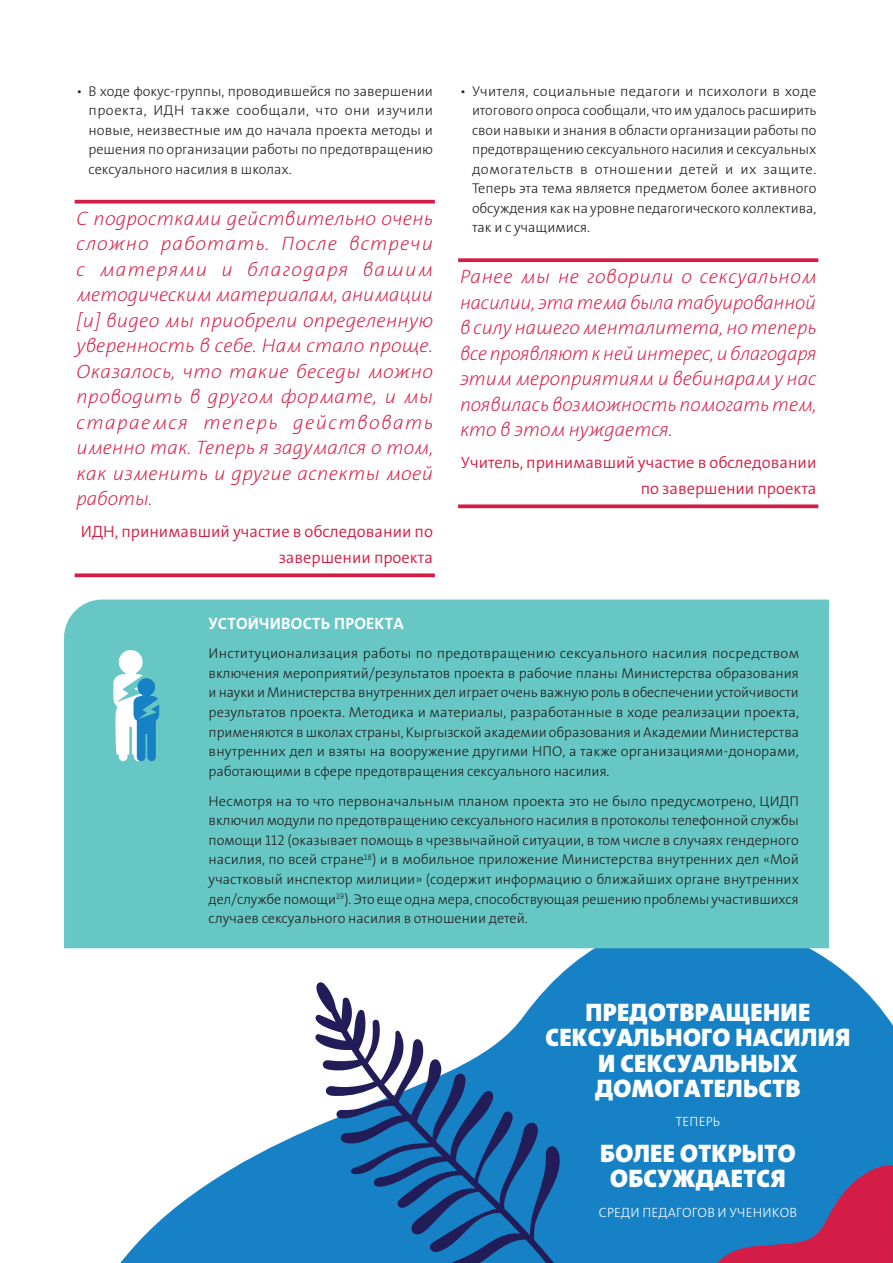
<style>
.page{position:relative;width:893px;height:1263px;background:#fff}
.page>*{position:absolute;margin:0;border:0;box-sizing:border-box;transform-origin:0 0}
.t1{font:25.5px/25.5px "Grundfos The Sans OT 9 BL";letter-spacing:.015em;color:#fff;text-align:center}
.t2{font:19.5px/25.5px "Grundfos The Sans OT 2 XL Italic";color:#d41d46;text-align:justify}
.t3{font:16.5px/25.5px "Grundfos The Sans OT 4 SL";color:#d41d46;text-align:right}
.t4{font:16.5px "Grundfos The Sans OT 7 B";letter-spacing:.015em;color:#fff}
.t5{font:14.25px/19.6px "Grundfos The Sans OT 3 L";color:#231f20;text-align:justify}
.t6{font:13.5px "Grundfos The Sans OT 3 L";letter-spacing:.015em;color:#fff}
</style>
<div class="page">
<svg style="left:120px;top:957px;width:773px;height:306px;fill:#1681c4"></svg>
<svg style="left:314px;top:980px;width:314px;height:283px;fill:#1681c4"></svg>
<svg style="left:590px;top:1163px;width:303px;height:100px;background:#4468a5"></svg>
<svg style="left:77px;top:200px;width:356px;height:4px"></svg>
<svg style="left:77px;top:573px;width:356px;height:4px"></svg>
<svg style="left:460px;top:258px;width:356px;height:4px"></svg>
<svg style="left:460px;top:504px;width:356px;height:4px"></svg>
<div style="left:64px;top:599px;width:765px;height:358px;background:#66c7c5"></div>
<svg style="left:113px;top:650px;width:48px;height:111px"></svg>
<p class="t5" style="left:89px;top:81px;width:346px;text-indent:-12px">• В ходе фокус-группы, проводившейся по завершении проекта, ИДН также сообщали, что они изучили новые, неизвестные им до начала проекта методы и решения по организации работы по предотвращению сексуального насилия в школах.</p>
<p class="t2" style="left:77px;top:206px;width:358px">С подростками действительно очень сложно работать. После встречи с матерями и благодаря вашим методическим материалам, анимации [и] видео мы приобрели определенную уверенность в себе. Нам стало проще.<br>Оказалось, что такие беседы можно проводить в другом формате, и мы стараемся теперь действовать именно так. Теперь я задумался о том, как изменить и другие аспекты моей работы.</p>
<p class="t3" style="left:81px;top:519px;width:354px">ИДН, принимавший участие в обследовании по завершении проекта</p>
<p class="t5" style="left:472px;top:81px;width:346px;text-indent:-12px">• Учителя, социальные педагоги и психологи в ходе итогового опроса сообщали, что им удалось расширить свои навыки и знания в области организации работы по предотвращению сексуального насилия и сексуальных домогательств в отношении детей и их защите.<br>Теперь эта тема является предметом более активного обсуждения как на уровне педагогического коллектива, так и с учащимися.</p>
<p class="t2" style="left:460px;top:264px;width:358px">Ранее мы не говорили о сексуальном насилии, эта тема была табуированной в силу нашего менталитета, но теперь все проявляют к ней интерес, и благодаря этим мероприятиям и вебинарам у нас появилась возможность помогать тем, кто в этом нуждается.</p>
<p class="t3" style="left:461px;top:450px;width:357px">Учитель, принимавший участие в обследовании по завершении проекта</p>
<p class="t4" style="left:208px;top:613px;width:197px">УСТОЙЧИВОСТЬ ПРОЕКТА</p>
<p class="t5" style="left:209px;top:644px;width:592px">Институционализация работы по предотвращению сексуального насилия посредством включения мероприятий/результатов проекта в рабочие планы Министерства образования и науки и Министерства внутренних дел играет очень важную роль в обеспечении устойчивости результатов проекта. Методика и материалы, разработанные в ходе реализации проекта, применяются в школах страны, Кыргызской академии образования и Академии Министерства внутренних дел и взяты на вооружение другими НПО, а также организациями-донорами, работающими в сфере предотвращения сексуального насилия.</p>
<p class="t5" style="left:209px;top:791px;width:592px">Несмотря на то что первоначальным планом проекта это не было предусмотрено, ЦИДП включил модули по предотвращению сексуального насилия в протоколы телефонной службы помощи 112 (оказывает помощь в чрезвычайной ситуации, в том числе в случаях гендерного насилия, по всей стране<sup>18</sup>) и в мобильное приложение Министерства внутренних дел «Мой участковый инспектор милиции» (содержит информацию о ближайших органе внутренних дел/службе помощи<sup>19</sup>). Это еще одна мера, способствующая решению проблемы участившихся случаев сексуального насилия в отношении детей.</p>
<h1 class="t1" style="left:545px;top:999px;width:306px">ПРЕДОТВРАЩЕНИЕ<br>СЕКСУАЛЬНОГО НАСИЛИЯ<br>И СЕКСУАЛЬНЫХ<br>ДОМОГАТЕЛЬСТВ</h1>
<p class="t6" style="left:675px;top:1113px;width:47px">ТЕПЕРЬ</p>
<h1 class="t1" style="left:600px;top:1140px;width:197px">БОЛЕЕ ОТКРЫТО<br>ОБСУЖДАЕТСЯ</h1>
<p class="t6" style="left:599px;top:1203px;width:200px">СРЕДИ ПЕДАГОГОВ И УЧЕНИКОВ</p>
</div>
